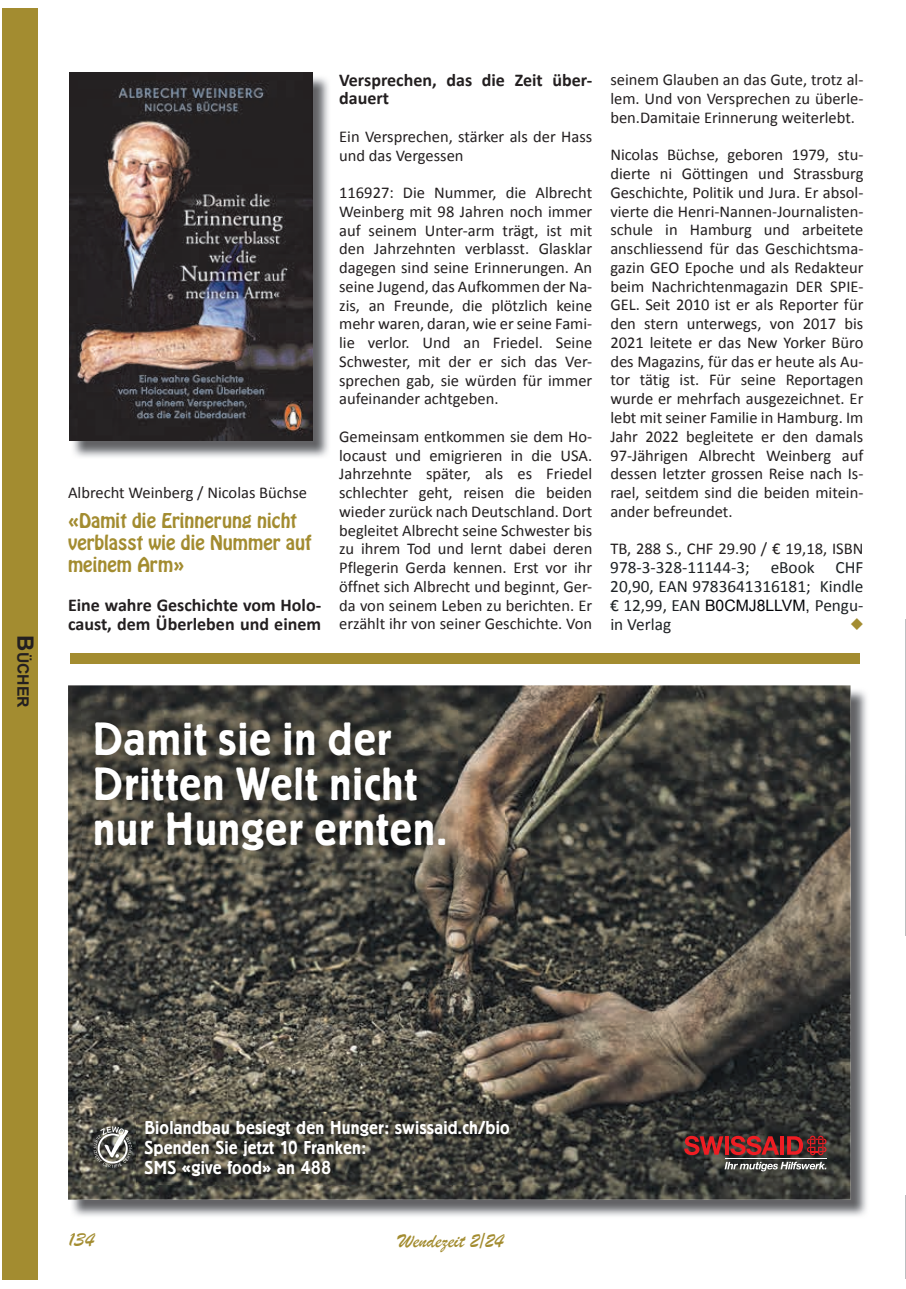
<style>
.page{position:relative;width:906px;height:1289px;background:#fff}
.page>*{position:absolute;margin:0;border:0;box-sizing:border-box;transform-origin:0 0}
.t1{font:500 46.05px/44.7px "Berliner Grotesk";letter-spacing:.025em;color:#fff}
.t2{font:21px "Brush Script";color:#a38c30}
.t3{font:500 18.45px/19.6px "Berliner Grotesk";letter-spacing:.01em;color:#fff}
.t4{font:700 18px/18.8px "Calibri";color:#231f20}
.t5{font:18px/21.6px "Hobo Std";color:#a38c30}
.t6{font:17.25px/18.8px "Calibri";color:#1e2225;text-align:justify}
.t7{font:16.5px/18.8px "Calibri";color:#231f20;text-align:justify}
.t8{font:16.5px "Monotype Sorts";color:#a38c30}
.t9{font:700 15.75px "Arial";color:#231f20}
.s1{font-size:22.5px}
.s2{font-family:"Arial";font-size:15.75px;color:#030408}
</style>
<div class="page">
<div style="left:2px;top:8px;width:35px;height:1271px;background:#a38c30"></div>
<img style="left:72px;top:75px;width:257px;height:382px">
<img style="left:69px;top:72px;width:243px;height:368px">
<div style="left:70px;top:653px;width:789px;height:10px;background:#a38c30"></div>
<img style="left:70px;top:687px;width:797px;height:529px">
<img style="left:68px;top:685px;width:782px;height:514px">
<svg style="left:684px;top:1135px;width:39px;height:20px"></svg>
<svg style="left:724px;top:1136px;width:4px;height:18px"></svg>
<svg style="left:730px;top:1135px;width:49px;height:20px"></svg>
<hr style="left:780px;top:1136px;width:4px;height:18px;background:#ee1d23">
<hr style="left:724px;top:1158px;width:102px;height:1px;background:#fff">
<svg style="left:787px;top:1135px;width:39px;height:20px"></svg>
<svg style="left:724px;top:1161px;width:102px;height:10px"></svg>
<svg style="left:93px;top:1126px;width:39px;height:41px;background:#7a7a75"></svg>
<img style="left:83px;top:710px;width:374px;height:152px">
<img style="left:137px;top:1112px;width:380px;height:71px">
<img style="left:905px;top:774px;width:1px;height:161px">
<img style="left:905px;top:1233px;width:1px;height:43px">
<hr style="left:905px;top:619px;width:1px;height:155px;background:#bebfc2">
<hr style="left:905px;top:1195px;width:1px;height:38px;background:#bcbdc0">
<p class="t9" style="left:33px;top:635px;width:74px;rotate:90deg"><span class="s1">B</span>ÜCHER</p>
<p class="t7" style="left:68px;top:483px;width:241px">Albrecht Weinberg / Nicolas Büchse</p>
<p class="t5" style="left:68px;top:510px;width:245px">«Damit die Erinnerung nicht verblasst wie die Nummer auf meinem Arm»</p>
<p class="t4" style="left:68px;top:595px;width:255px">Eine wahre Geschichte vom Holo&shy;caust, dem Überleben und einem</p>
<p class="t4" style="left:339px;top:70px;width:255px">Versprechen, das die Zeit über&shy;dauert</p>
<p class="t7" style="left:339px;top:127px;width:255px">Ein Versprechen, stärker als der Hass und das Vergessen</p>
<p class="t7" style="left:339px;top:183px;width:255px">116927: Die Nummer, die Albrecht Weinberg mit 98 Jahren noch immer auf seinem Unter-arm trägt, ist mit den Jahrzehnten verblasst. Glasklar dagegen sind seine Erinnerungen. An seine Jugend, das Aufkommen der Na&shy;zis, an Freunde, die plötzlich keine mehr waren, daran, wie er seine Fami&shy;lie verlor. Und an Friedel. Seine Schwester, mit der er sich das Ver&shy;sprechen gab, sie würden für immer aufeinander achtgeben.</p>
<p class="t7" style="left:339px;top:427px;width:255px">Gemeinsam entkommen sie dem Ho&shy;locaust und emigrieren in die USA.<br>Jahrzehnte später, als es Friedel schlechter geht, reisen die beiden wieder zurück nach Deutschland. Dort begleitet Albrecht seine Schwester bis zu ihrem Tod und lernt dabei deren Pflegerin Gerda kennen. Erst vor ihr öffnet sich Albrecht und beginnt, Ger&shy;da von seinem Leben zu berichten. Er erzählt ihr von seiner Geschichte. Von</p>
<p class="t7" style="left:610px;top:71px;width:255px">seinem Glauben an das Gute, trotz al&shy;lem. Und von Versprechen zu überle&shy;ben.Damitaie Erinnerung weiterlebt.</p>
<p class="t7" style="left:610px;top:146px;width:255px">Nicolas Büchse, geboren 1979, stu&shy;dierte ni Göttingen und Strassburg Geschichte, Politik und Jura. Er absol&shy;vierte die Henri-Nannen-Journalisten&shy;schule in Hamburg und arbeitete anschliessend für das Geschichtsma&shy;gazin GEO Epoche und als Redakteur beim Nachrichtenmagazin DER SPIE-GEL. Seit 2010 ist er als Reporter für den stern unterwegs, von 2017 bis 2021 leitete er das New Yorker Büro des Magazins, für das er heute als Au&shy;tor tätig ist. Für seine Reportagen wurde er mehrfach ausgezeichnet. Er lebt mit seiner Familie in Hamburg. Im Jahr 2022 begleitete er den damals 97-Jährigen Albrecht Weinberg auf dessen letzter grossen Reise nach Is&shy;rael, seitdem sind die beiden mitein&shy;ander befreundet.</p>
<p class="t7" style="left:610px;top:539px;width:255px">TB, 288 S., CHF 29.90 / € 19,18, ISBN</p>
<p class="t6" style="left:610px;top:558px;width:255px">978-3-328-11144-3; eBook CHF 20,90, EAN 9783641316181; Kindle € 12,99, EAN <span class="s2">B0CMJ8LLVM,</span> Pengu&shy;in Verlag</p>
<p class="t8" style="left:850px;top:616px;width:15px">u</p>
<h1 class="t1" style="left:93px;top:718px;width:355px">Damit sie in der<br>Dritten Welt nicht nur Hunger ernten.</h1>
<p class="t3" style="left:144px;top:1118px;width:367px">Biolandbau besiegt den Hunger: swissaid.ch/bio<br>Spenden Sie jetzt 10 Franken:<br>SMS «give food» an 488</p>
<p class="t2" style="left:69px;top:1226px;width:27px">134</p>
<p class="t2" style="left:398px;top:1227px;width:107px">Wendezeit 2/24</p>
</div>
